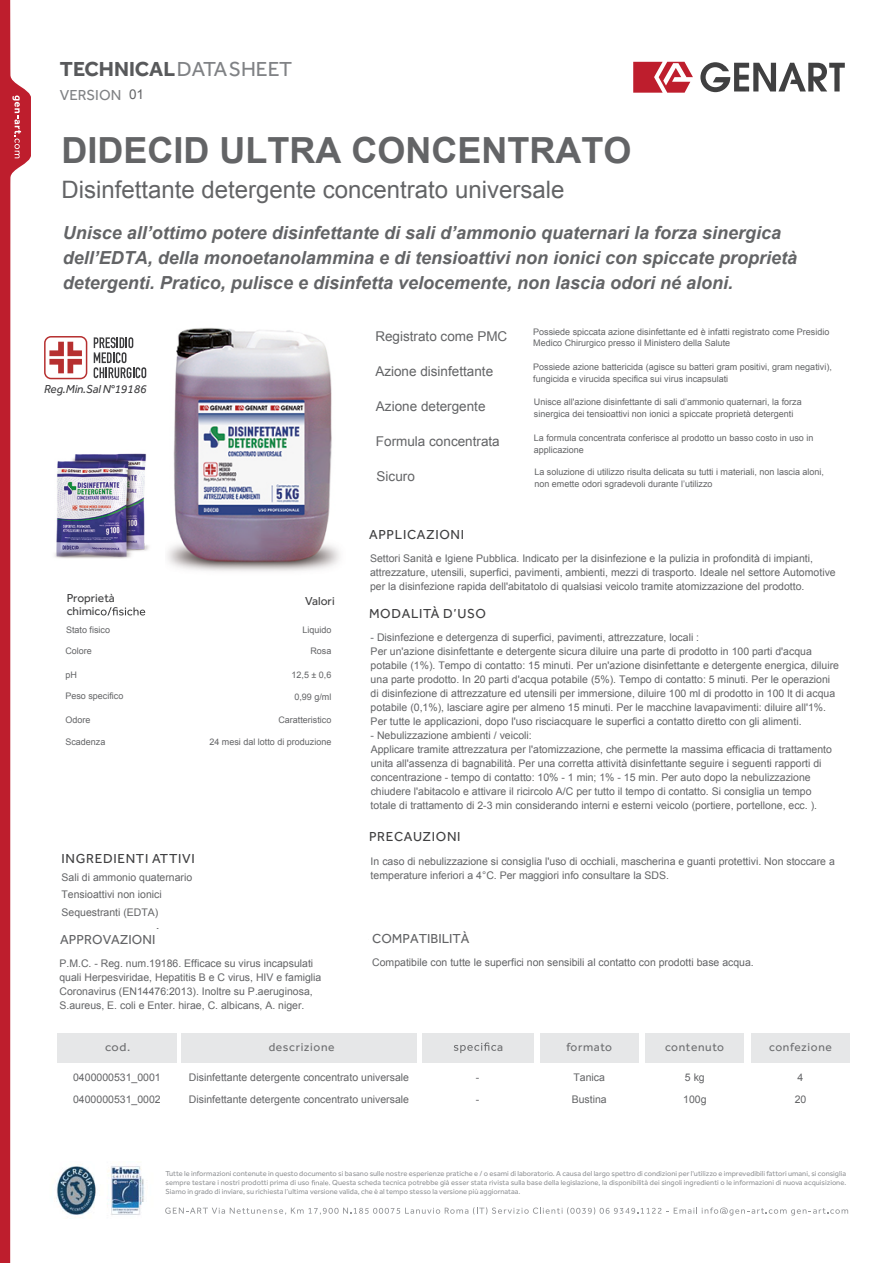
<style>
.page{position:relative;width:893px;height:1263px;background:#fff}
.page>*{position:absolute;margin:0;border:0;box-sizing:border-box;transform-origin:0 0}
.t1{font:700 36px "Arial";color:#636466}
.t2{font:24px "Arial";color:#636466}
.t3{font:700 21px "Effra";color:#58595b}
.t4{font:italic 700 18px/24.8px "Arial";color:#636466}
.t5{font:15px "Effra";color:#808285}
.t6{font:13.5px "Effra";letter-spacing:.05em;color:#404041}
.t7{font:13.5px "Arial";color:#636466}
.t8{font:13.5px "Effra";color:#636466}
.t9{font:12px "Effra";letter-spacing:.05em;color:#6d6e70}
.t10{font:12px/13.5px "Effra";color:#404041}
.t11{font:italic 12px "Effra";letter-spacing:-.01em;color:#3d3d3f}
.t12{font:12px "Effra";letter-spacing:.05em;color:#6d6e70;scale:1.06 1}
.t13{font:10.5px/14px "Arial";color:#636466}
.t14{font:9px/12px "Arial";color:#636466}
.t15{font:7.5px/9px "Effra";color:#939598}
.s1{font-weight:400;color:#808285}
</style>
<div class="page">
<img style="left:79px;top:328px;width:261px;height:244px">
<svg style="left:700px;top:62px;width:145px;height:30px"></svg>
<svg style="left:633px;top:62px;width:60px;height:31px"></svg>
<svg style="left:311px;top:1180px;width:19px;height:5px"></svg>
<svg style="left:165px;top:1207px;width:683px;height:8px"></svg>
<svg style="left:101px;top:607px;width:44px;height:8px"></svg>
<div style="left:57px;top:1033px;width:120px;height:29px;background:#e6e7e8"></div>
<div style="left:540px;top:1033px;width:98px;height:29px;background:#e6e7e8"></div>
<div style="left:645px;top:1033px;width:99px;height:29px;background:#e6e7e8"></div>
<div style="left:752px;top:1033px;width:98px;height:29px;background:#e6e7e8"></div>
<div style="left:422px;top:1033px;width:112px;height:29px;background:#e6e7e8"></div>
<svg style="left:454px;top:1042px;width:42px;height:11px"></svg>
<div style="left:181px;top:1033px;width:236px;height:29px;background:#e6e7e8"></div>
<img style="left:56px;top:1166px;width:88px;height:49px">
<svg style="left:0;top:0;width:31px;height:1263px"></svg>
<img style="left:54px;top:424px;width:110px;height:148px">
<svg style="left:44px;top:336px;width:43px;height:43px"></svg>
<svg style="left:94px;top:337px;width:52px;height:41px"></svg>
<h3 class="t3" style="left:60px;top:56px;width:234px">TECHNICAL<span class="s1">DATASHEET</span></h3>
<h3 class="t5" style="left:60px;top:86px;width:63px">VERSION</h3>
<p class="t7" style="left:129px;top:85px;width:17px">01</p>
<h1 class="t1" style="left:61px;top:126px;width:571px">DIDECID ULTRA CONCENTRATO</h1>
<h2 class="t2" style="left:61px;top:174px;width:504px">Disinfettante detergente concentrato universale</h2>
<p class="t4" style="left:63px;top:221px;width:736px">Unisce all’ottimo potere disinfettante di sali d’ammonio quaternari la forza sinergica dell’EDTA, della monoetanolammina e di tensioattivi non ionici con spiccate proprietà detergenti. Pratico, pulisce e disinfetta velocemente, non lascia odori né aloni.</p>
<p class="t7" style="left:375px;top:327px;width:134px">Registrato come PMC</p>
<p class="t14" style="left:533px;top:325px;width:298px">Possiede spiccata azione disinfettante ed è infatti registrato come Presidio<br>Medico Chirurgico presso il Ministero della Salute</p>
<p class="t7" style="left:375px;top:362px;width:119px">Azione disinfettante</p>
<p class="t14" style="left:533px;top:360px;width:300px">Possiede azione battericida (agisce su batteri gram positivi, gram negativi), fungicida e virucida specifica sui virus incapsulati</p>
<p class="t7" style="left:376px;top:398px;width:111px">Azione detergente</p>
<p class="t14" style="left:534px;top:396px;width:269px">Unisce all'azione disinfettante di sali d’ammonio quaternari, la forza sinergica dei tensioattivi non ionici a spiccate proprietà detergenti</p>
<p class="t7" style="left:376px;top:432px;width:125px">Formula concentrata</p>
<p class="t14" style="left:534px;top:432px;width:281px">La formula concentrata conferisce al prodotto un basso costo in uso in applicazione</p>
<p class="t7" style="left:377px;top:467px;width:40px">Sicuro</p>
<p class="t14" style="left:534px;top:466px;width:291px">La soluzione di utilizzo risulta delicata su tutti i materiali, non lascia aloni, non emette odori sgradevoli durante l’utilizzo</p>
<p class="t11" style="left:44px;top:382px;width:104px">Reg.Min.Sal N°19186</p>
<p class="t10" style="left:67px;top:591px;width:50px">Proprietà chimic</p>
<p class="t10" style="left:305px;top:594px;width:31px">Valori</p>
<p class="t14" style="left:66px;top:623px;width:46px">Stato fisico</p>
<p class="t14" style="left:302px;top:623px;width:31px">Liquido</p>
<p class="t14" style="left:65px;top:645px;width:28px">Colore</p>
<p class="t14" style="left:65px;top:669px;width:13px">pH</p>
<p class="t14" style="left:65px;top:690px;width:60px">Peso specifico</p>
<p class="t14" style="left:65px;top:714px;width:27px">Odore</p>
<p class="t14" style="left:65px;top:735px;width:42px">Scadenza</p>
<p class="t14" style="left:310px;top:645px;width:23px">Rosa</p>
<p class="t14" style="left:291px;top:669px;width:41px">12,5 ± 0,6</p>
<p class="t14" style="left:294px;top:691px;width:39px">0,99 g/ml</p>
<p class="t14" style="left:209px;top:736px;width:124px">24 mesi dal lotto di produzione</p>
<p class="t14" style="left:278px;top:714px;width:55px">Caratteristico</p>
<p class="t6" style="left:62px;top:850px;width:135px">INGREDIENTI ATTIVI</p>
<p class="t13" style="left:62px;top:870px;width:132px">Sali di ammonio quaternario</p>
<p class="t13" style="left:62px;top:886px;width:102px;line-height:17.9px">Tensioattivi non ionici<br>Sequestranti (EDTA)</p>
<p class="t6" style="left:369px;top:526px;width:97px">APPLICAZIONI</p>
<p class="t13" style="left:370px;top:552px;width:467px">Settori Sanità e Igiene Pubblica. Indicato per la disinfezione e la pulizia in profondità di impianti, attrezzature, utensili, superfici, pavimenti, ambienti, mezzi di trasporto. Ideale nel settore Automotive per la disinfezione rapida dell'abitatolo di qualsiasi veicolo tramite atomizzazione del prodotto.</p>
<p class="t6" style="left:369px;top:605px;width:119px">MODALITÀ D’USO</p>
<p class="t13" style="left:371px;top:631px;width:470px">- Disinfezione e detergenza di superfici, pavimenti, attrezzature, locali :<br>Per un'azione disinfettante e detergente sicura diluire una parte di prodotto in 100 parti d'acqua potabile (1%). Tempo di contatto: 15 minuti. Per un'azione disinfettante e detergente energica, diluire una parte prodotto. In 20 parti d'acqua potabile (5%). Tempo di contatto: 5 minuti. Per le operazioni di disinfezione di attrezzature ed utensili per immersione, diluire 100 ml di prodotto in 100 lt di acqua potabile (0,1%), lasciare agire per almeno 15 minuti. Per le macchine lavapavimenti: diluire all'1%.<br>Per tutte le applicazioni, dopo l'uso risciacquare le superfici a contatto diretto con gli alimenti.</p>
<p class="t13" style="left:371px;top:729px;width:463px">- Nebulizzazione ambienti / veicoli:<br>Applicare tramite attrezzatura per l'atomizzazione, che permette la massima efficacia di trattamento unita all'assenza di bagnabilità. Per una corretta attività disinfettante seguire i seguenti rapporti di concentrazione - tempo di contatto: 10% - 1 min; 1% - 15 min. Per auto dopo la nebulizzazione chiudere l'abitacolo e attivare il ricircolo A/C per tutto il tempo di contatto. Si consiglia un tempo totale di trattamento di 2-3 min considerando interni e esterni veicolo (portiere, portellone, ecc. ).</p>
<p class="t6" style="left:369px;top:829px;width:93px">PRECAUZIONI</p>
<p class="t13" style="left:371px;top:855px;width:466px">In caso di nebulizzazione si consiglia l'uso di occhiali, mascherina e guanti protettivi. Non stoccare a temperature inferiori a 4°C. Per maggiori info consultare la SDS.</p>
<p class="t6" style="left:62px;top:927px;width:103px">COMPATIBILITÀ</p>
<p class="t6" style="left:369px;top:928px;width:102px">APPROVAZIONI</p>
<p class="t8" style="left:60px;top:932px;width:97px">APPROVAZIONI</p>
<p class="t8" style="left:372px;top:930px;width:99px">COMPATIBILITÀ</p>
<p class="t13" style="left:59px;top:956px;width:263px">P.M.C. - Reg. num.19186. Efficace su virus incapsulati quali Herpesviridae, Hepatitis B e C virus, HIV e famiglia Coronavirus (EN14476:2013). Inoltre su P.aeruginosa, S.aureus, E. coli e Enter. hirae, C. albicans, A. niger.</p>
<p class="t13" style="left:372px;top:955px;width:383px">Compatibile con tutte le superfici non sensibili al contatto con prodotti base acqua.</p>
<p class="t12" style="left:105px;top:1040px;width:25px">cod.</p>
<p class="t9" style="left:269px;top:1040px;width:67px">descrizione</p>
<p class="t9" style="left:497px;top:1040px;width:7px">a</p>
<p class="t9" style="left:566px;top:1040px;width:47px">formato</p>
<p class="t9" style="left:665px;top:1040px;width:60px">contenuto</p>
<p class="t9" style="left:769px;top:1040px;width:64px">confezione</p>
<p class="t13" style="left:73px;top:1070px;width:89px">0400000531_0001</p>
<p class="t13" style="left:189px;top:1070px;width:222px">Disinfettante detergente concentrato universale</p>
<p class="t13" style="left:476px;top:1070px;width:5px">-</p>
<p class="t13" style="left:573px;top:1070px;width:33px">Tanica</p>
<p class="t13" style="left:73px;top:1092px;width:89px">0400000531_0002</p>
<p class="t13" style="left:189px;top:1092px;width:222px">Disinfettante detergente concentrato universale</p>
<p class="t13" style="left:476px;top:1092px;width:5px">-</p>
<p class="t13" style="left:572px;top:1092px;width:37px">Bustina</p>
<p class="t13" style="left:683px;top:1067px;width:25px;line-height:21.6px">5 kg<br>100g</p>
<p class="t13" style="left:795px;top:1067px;width:13px;line-height:21.6px">4<br>20</p>
<p class="t15" style="left:166px;top:1169px;width:682px">Tutte le informazioni contenute in questo documento si basano sulle nostre esperienze pratiche e / o esami di laboratorio. A causa del largo spettro di condizioni per l'utilizzo e imprevedibili fattori umani, si consiglia sempre testare i nostri prodotti prima di uso</p>
<p class="t15" style="left:166px;top:1178px;width:682px;text-indent:167px">Questa scheda tecnica potrebbe già esser stata rivista sulla base della legislazione, la disponibilità dei singoli ingredienti o le informazioni di nuova acquisizione.<br>Siamo in grado di inviare, su richiesta l’ultima versione valida, che è al tempo stesso la versione più aggiornataa.</p>
</div>
